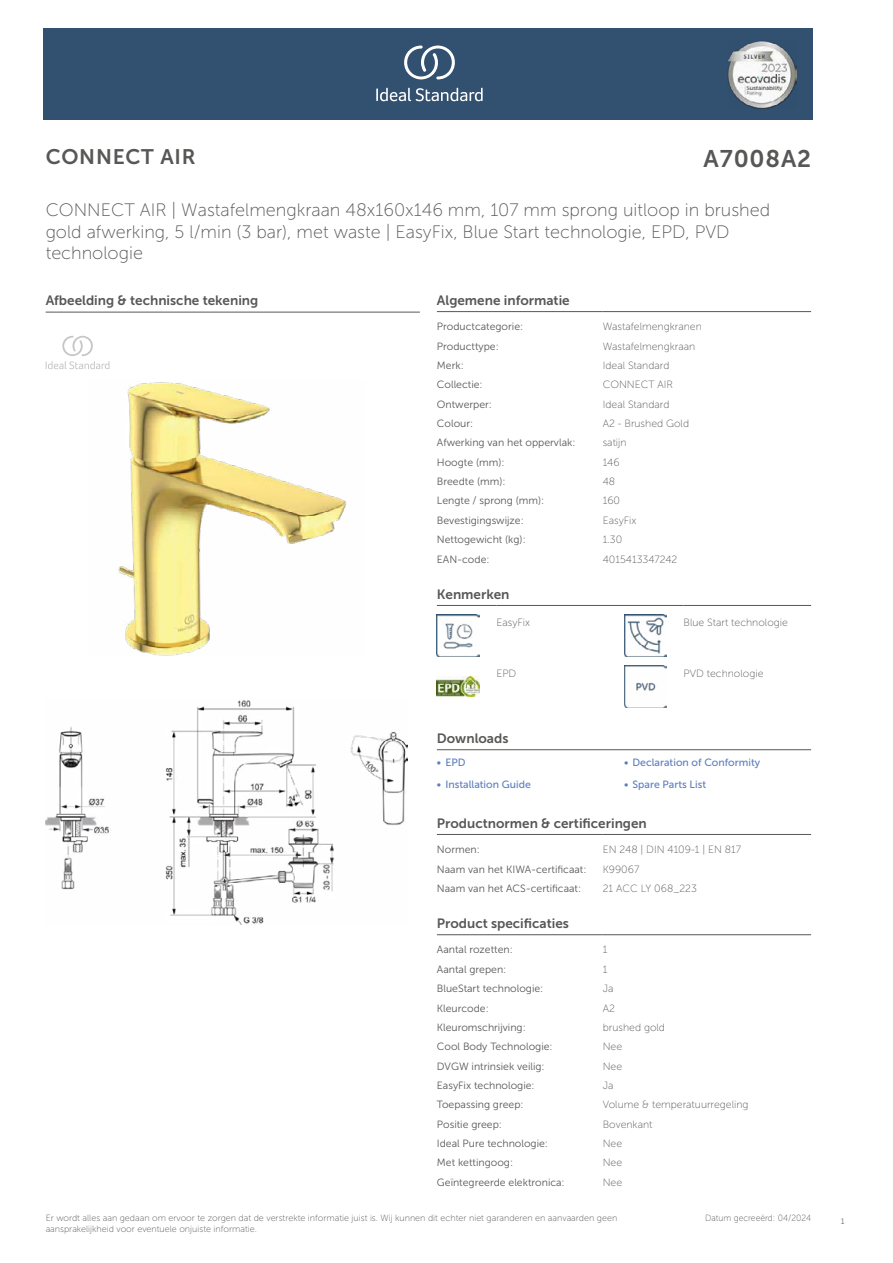
<style>
.page{position:relative;width:893px;height:1263px;background:#fff}
.page>*{position:absolute;margin:0;border:0;box-sizing:border-box;transform-origin:0 0}
.t1{font:24px "Museo Sans 700";letter-spacing:.035em;color:#575756}
.t2{font:21px "Museo Sans 700";letter-spacing:.035em;color:#575756}
.t3{font:18px/21.6px "Museo Sans 100";color:#575756}
.t4{font:13.5px "Museo Sans 700";color:#575756}
.t5{font:10.5px "Museo Sans 300";color:#575756}
.t6{font:10.5px "Museo Sans 100";color:#575756}
.t7{font:10.5px "Museo Sans 500";color:#5b7ebf}
.t8{font:9px/10.8px "Museo Sans 100";color:#575756}
.t9{font:9px "Museo Sans 100";color:#575756;scale:.95 1}
.t10{font:300 9px "Calibri";color:#575756;scale:.95 1}
</style>
<div class="page">
<div style="left:43px;top:28px;width:770px;height:92px;background:#325070"></div>
<hr style="left:437px;top:311px;width:166px;height:1px;background:#575756">
<hr style="left:603px;top:311px;width:208px;height:1px;background:#575756">
<hr style="left:437px;top:605px;width:59px;height:1px;background:#575756">
<hr style="left:496px;top:605px;width:128px;height:1px;background:#575756">
<hr style="left:624px;top:605px;width:59px;height:1px;background:#575756">
<hr style="left:683px;top:605px;width:128px;height:1px;background:#575756">
<img style="left:437px;top:614px;width:42px;height:43px">
<img style="left:624px;top:614px;width:42px;height:43px">
<img style="left:437px;top:676px;width:42px;height:21px">
<img style="left:624px;top:665px;width:42px;height:43px">
<hr style="left:437px;top:749px;width:187px;height:1px;background:#575756">
<hr style="left:624px;top:749px;width:187px;height:1px;background:#575756">
<hr style="left:437px;top:834px;width:166px;height:1px;background:#575756">
<hr style="left:603px;top:834px;width:208px;height:1px;background:#575756">
<hr style="left:437px;top:934px;width:166px;height:1px;background:#575756">
<hr style="left:603px;top:934px;width:208px;height:1px;background:#575756">
<img style="left:46px;top:700px;width:361px;height:225px">
<hr style="left:46px;top:312px;width:374px;height:1px;background:#575756">
<svg style="left:46px;top:336px;width:63px;height:33px"></svg>
<img style="left:118px;top:382px;width:229px;height:273px">
<svg style="left:376px;top:88px;width:107px;height:13px"></svg>
<svg style="left:404px;top:46px;width:51px;height:33px"></svg>
<img style="left:728px;top:41px;width:68px;height:68px">
<h2 class="t2" style="left:46px;top:145px;width:152px">CONNECT AIR</h2>
<h1 class="t1" style="left:704px;top:145px;width:109px">A7008A2</h1>
<h3 class="t3" style="left:46px;top:199px;width:726px">CONNECT AIR | Wastafelmengkraan 48x160x146 mm, 107 mm sprong uitloop in brushed gold afwerking, 5 l/min (3 bar), met waste | EasyFix, Blue Start technologie, EPD, PVD technologie</h3>
<p class="t4" style="left:46px;top:293px;width:214px">Afbeelding &amp; technische tekening</p>
<p class="t4" style="left:437px;top:293px;width:134px">Algemene informatie</p>
<p class="t5" style="left:437px;top:321px;width:88px">Productcategorie:</p>
<p class="t6" style="left:603px;top:321px;width:101px">Wastafelmengkranen</p>
<p class="t5" style="left:437px;top:340px;width:63px">Producttype:</p>
<p class="t6" style="left:603px;top:340px;width:94px">Wastafelmengkraan</p>
<p class="t5" style="left:437px;top:360px;width:28px">Merk:</p>
<p class="t6" style="left:603px;top:360px;width:68px">Ideal Standard</p>
<p class="t5" style="left:437px;top:379px;width:47px">Collectie:</p>
<p class="t6" style="left:603px;top:379px;width:72px">CONNECT AIR</p>
<p class="t5" style="left:437px;top:398px;width:57px">Ontwerper:</p>
<p class="t6" style="left:603px;top:398px;width:68px">Ideal Standard</p>
<p class="t5" style="left:437px;top:418px;width:38px">Colour:</p>
<p class="t6" style="left:603px;top:418px;width:88px">A2 - Brushed Gold</p>
<p class="t5" style="left:437px;top:437px;width:140px">Afwerking van het oppervlak:</p>
<p class="t6" style="left:603px;top:437px;width:25px">satijn</p>
<p class="t5" style="left:437px;top:456px;width:69px">Hoogte (mm):</p>
<p class="t6" style="left:603px;top:457px;width:18px">146</p>
<p class="t5" style="left:437px;top:476px;width:70px">Breedte (mm):</p>
<p class="t6" style="left:603px;top:476px;width:14px">48</p>
<p class="t5" style="left:437px;top:495px;width:109px">Lengte / sprong (mm):</p>
<p class="t6" style="left:603px;top:495px;width:19px">160</p>
<p class="t5" style="left:437px;top:514px;width:88px">Bevestigingswijze:</p>
<p class="t6" style="left:603px;top:515px;width:35px">EasyFix</p>
<p class="t5" style="left:437px;top:534px;width:90px">Nettogewicht (kg):</p>
<p class="t6" style="left:603px;top:534px;width:21px">1.30</p>
<p class="t5" style="left:437px;top:553px;width:54px">EAN-code:</p>
<p class="t6" style="left:603px;top:553px;width:76px">4015413347242</p>
<p class="t4" style="left:437px;top:587px;width:74px">Kenmerken</p>
<p class="t6" style="left:496px;top:617px;width:35px">EasyFix</p>
<p class="t6" style="left:683px;top:617px;width:106px">Blue Start technologie</p>
<p class="t6" style="left:496px;top:668px;width:21px">EPD</p>
<p class="t6" style="left:683px;top:668px;width:81px">PVD technologie</p>
<p class="t4" style="left:437px;top:731px;width:73px">Downloads</p>
<p class="t7" style="left:437px;top:757px;width:30px">• EPD</p>
<p class="t7" style="left:624px;top:757px;width:138px">• Declaration of Conformity</p>
<p class="t7" style="left:437px;top:778px;width:95px">• Installation Guide</p>
<p class="t7" style="left:624px;top:778px;width:84px">• Spare Parts List</p>
<p class="t4" style="left:437px;top:816px;width:211px">Productnormen &amp; certificeringen</p>
<p class="t5" style="left:437px;top:844px;width:44px">Normen:</p>
<p class="t6" style="left:603px;top:844px;width:140px">EN 248 | DIN 4109-1 | EN 817</p>
<p class="t5" style="left:437px;top:863px;width:151px">Naam van het KIWA-certificaat:</p>
<p class="t6" style="left:603px;top:863px;width:38px">K99067</p>
<p class="t5" style="left:437px;top:882px;width:146px">Naam van het ACS-certificaat:</p>
<p class="t6" style="left:603px;top:883px;width:96px">21 ACC LY 068_223</p>
<p class="t4" style="left:437px;top:916px;width:134px">Product specificaties</p>
<p class="t5" style="left:437px;top:944px;width:77px">Aantal rozetten:</p>
<p class="t6" style="left:603px;top:944px;width:6px">1</p>
<p class="t5" style="left:437px;top:963px;width:71px">Aantal grepen:</p>
<p class="t6" style="left:603px;top:963px;width:6px">1</p>
<p class="t5" style="left:437px;top:983px;width:108px">BlueStart technologie:</p>
<p class="t6" style="left:603px;top:983px;width:12px">Ja</p>
<p class="t5" style="left:437px;top:1002px;width:53px">Kleurcode:</p>
<p class="t6" style="left:603px;top:1002px;width:14px">A2</p>
<p class="t5" style="left:437px;top:1021px;width:90px">Kleuromschrijving:</p>
<p class="t6" style="left:603px;top:1022px;width:64px">brushed gold</p>
<p class="t5" style="left:437px;top:1041px;width:117px">Cool Body Technologie:</p>
<p class="t6" style="left:603px;top:1041px;width:21px">Nee</p>
<p class="t5" style="left:437px;top:1060px;width:109px">DVGW intrinsiek veilig:</p>
<p class="t6" style="left:603px;top:1060px;width:21px">Nee</p>
<p class="t5" style="left:437px;top:1080px;width:99px">EasyFix technologie:</p>
<p class="t6" style="left:603px;top:1080px;width:12px">Ja</p>
<p class="t5" style="left:437px;top:1099px;width:88px">Toepassing greep:</p>
<p class="t6" style="left:603px;top:1099px;width:147px">Volume &amp; temperatuurregeling</p>
<p class="t5" style="left:437px;top:1118px;width:67px">Positie greep:</p>
<p class="t6" style="left:603px;top:1118px;width:51px">Bovenkant</p>
<p class="t5" style="left:437px;top:1138px;width:113px">Ideal Pure technologie:</p>
<p class="t6" style="left:603px;top:1138px;width:21px">Nee</p>
<p class="t5" style="left:437px;top:1157px;width:78px">Met kettingoog:</p>
<p class="t6" style="left:603px;top:1157px;width:21px">Nee</p>
<p class="t5" style="left:437px;top:1176px;width:129px">Geïntegreerde elektronica:</p>
<p class="t6" style="left:603px;top:1176px;width:21px">Nee</p>
<p class="t8" style="left:46px;top:1212px;width:573px">Er wordt alles aan gedaan om ervoor te zorgen dat de verstrekte informatie juist is. Wij kunnen dit echter niet garanderen en aanvaarden geen aansprakelijkheid voor eventuele onjuiste informatie.</p>
<p class="t9" style="left:705px;top:1213px;width:113px">Datum gecreeërd: 04/2024</p>
<p class="t10" style="left:840px;top:1215px;width:6px">1</p>
</div>
